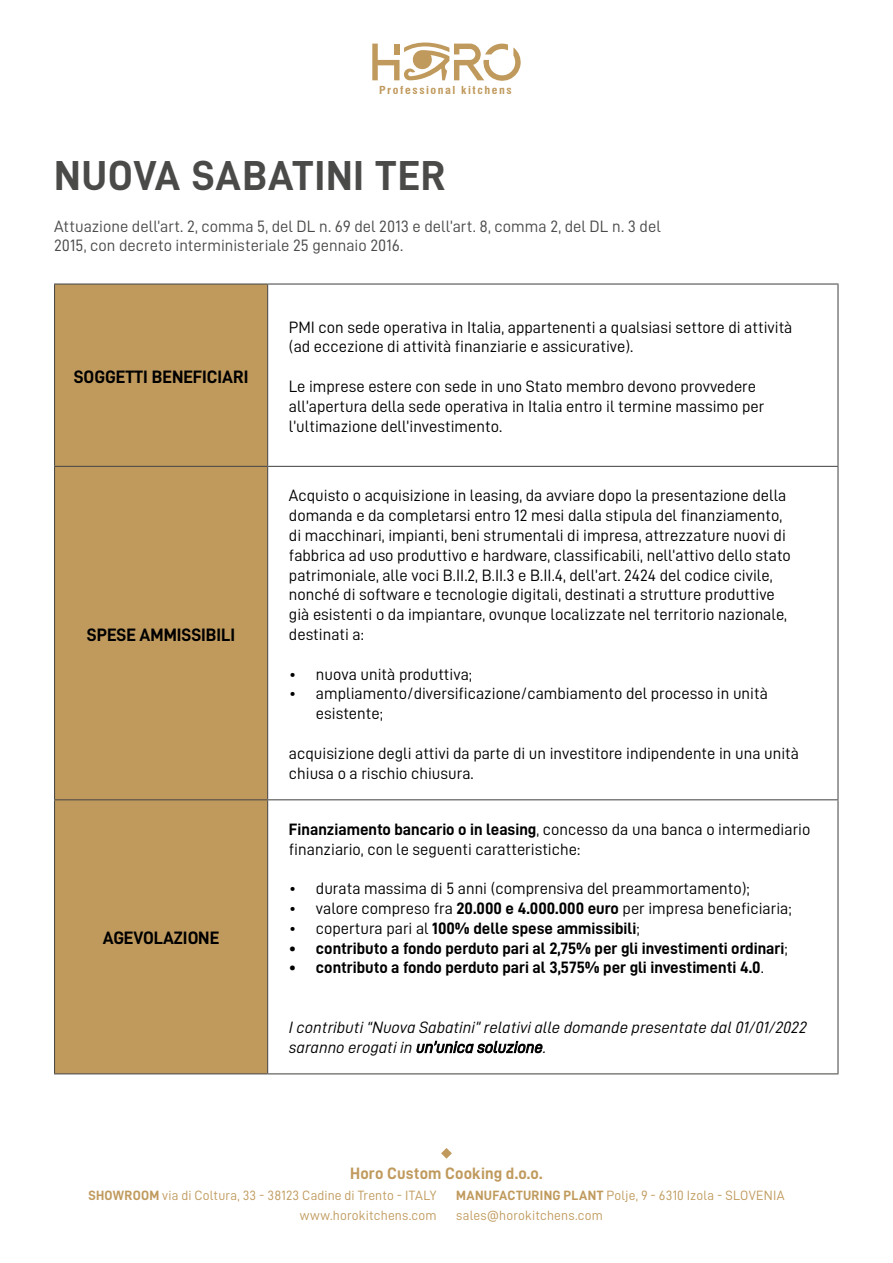
<style>
.page{position:relative;width:893px;height:1263px;background:#fff}
.page>*{position:absolute;margin:0;border:0;box-sizing:border-box;transform-origin:0 0}
.t1{font:42px "D DIN Bold";letter-spacing:.015em;color:#4a4a49}
.t2{font:18px "D DIN Bold";color:#000}
.t3{font:16.5px/19.8px "D DIN";color:#000}
.t4{font:16.5px "D DIN Bold";color:#000}
.t5{font:16.5px/19.8px "D DIN";color:#4a4a49}
.t6{font:16.5px/19.8px "D DIN Italic";color:#000}
.t7{font:16.5px "D DIN Bold";letter-spacing:.005em;color:#c09a5d}
.t8{font:13.5px/19.5px "D DIN";letter-spacing:.015em;color:#c09a5d;text-align:right}
.t9{font:700 condensed 10.8px "Swiss 721 BT";letter-spacing:.13em;color:#c09a5d;scale:1.11 1}
.s1{font-family:"D DIN Bold"}
.s2{font-family:"D DIN"}
</style>
<div class="page">
<svg style="left:372px;top:42px;width:149px;height:39px"></svg>
<svg style="left:441px;top:1148px;width:11px;height:11px"></svg>
<div style="left:55px;top:285px;width:212px;height:788px;background:#c09a5d"></div>
<hr style="left:54px;top:283px;width:214px;height:2px;background:#4a4a49">
<hr style="left:54px;top:285px;width:1px;height:181px;background:#4a4a49">
<hr style="left:268px;top:283px;width:570px;height:2px;background:#4a4a49">
<hr style="left:267px;top:285px;width:1px;height:181px;background:#4a4a49">
<hr style="left:837px;top:285px;width:1px;height:181px;background:#4a4a49">
<hr style="left:54px;top:466px;width:214px;height:1px;background:#4a4a49">
<hr style="left:54px;top:467px;width:1px;height:332px;background:#4a4a49">
<hr style="left:268px;top:466px;width:570px;height:1px;background:#4a4a49">
<hr style="left:267px;top:467px;width:1px;height:332px;background:#4a4a49">
<hr style="left:837px;top:467px;width:1px;height:332px;background:#4a4a49">
<hr style="left:54px;top:799px;width:214px;height:1px;background:#4a4a49">
<hr style="left:54px;top:800px;width:1px;height:273px;background:#4a4a49">
<hr style="left:268px;top:799px;width:570px;height:1px;background:#4a4a49">
<hr style="left:267px;top:800px;width:1px;height:273px;background:#4a4a49">
<hr style="left:837px;top:800px;width:1px;height:273px;background:#4a4a49">
<hr style="left:54px;top:1073px;width:214px;height:1px;background:#4a4a49">
<hr style="left:268px;top:1073px;width:570px;height:1px;background:#4a4a49">
<svg style="left:416px;top:1040px;width:127px;height:14px"></svg>
<p class="t9" style="left:379px;top:84px;width:121px">Professional kitchens</p>
<h1 class="t1" style="left:54px;top:152px;width:394px">NUOVA SABATINI TER</h1>
<p class="t5" style="left:54px;top:216px;width:608px">Attuazione dell’art. 2, comma 5, del DL n. 69 del 2013 e dell’art. 8, comma 2, del DL n. 3 del<br>2015, con decreto interministeriale 25 gennaio 2016.</p>
<p class="t2" style="left:74px;top:366px;width:176px">SOGGETTI BENEFICIARI</p>
<p class="t2" style="left:87px;top:624px;width:150px">SPESE AMMISSIBILI</p>
<p class="t2" style="left:103px;top:928px;width:118px">AGEVOLAZIONE</p>
<p class="t3" style="left:289px;top:317px;width:505px">PMI con sede operativa in Italia, appartenenti a qualsiasi settore di attività (ad eccezione di attività finanziarie e assicurative).</p>
<p class="t3" style="left:289px;top:376px;width:477px">Le imprese estere con sede in uno Stato membro devono provvedere all’apertura della sede operativa in Italia entro il termine massimo per l’ultimazione dell’investimento.</p>
<p class="t3" style="left:289px;top:485px;width:503px">Acquisto o acquisizione in leasing, da avviare dopo la presentazione della domanda e da completarsi entro 12 mesi dalla stipula del finanziamento, di macchinari, impianti, beni strumentali di impresa, attrezzature nuovi di fabbrica ad uso produttivo e hardware, classificabili, nell’attivo dello stato patrimoniale, alle voci B.II.2, B.II.3 e B.II.4, dell’art. 2424 del codice civile, nonché di software e tecnologie digitali, destinati a strutture produttive già esistenti o da impiantare, ovunque localizzate nel territorio nazionale, destinati a:</p>
<p class="t3" style="left:289px;top:664px;width:185px">• nuova unità produttiva;</p>
<p class="t3" style="left:316px;top:683px;width:453px;text-indent:-27px">• ampliamento/diversificazione/cambiamento del processo in unità esistente;</p>
<p class="t3" style="left:289px;top:743px;width:512px">acquisizione degli attivi da parte di un investitore indipendente in una unità chiusa o a rischio chiusura.</p>
<p class="t3" style="left:289px;top:819px;width:523px"><span class="s1">Finanziamento bancario o in leasing</span>, concesso da una banca o intermediario finanziario, con le seguenti caratteristiche:</p>
<p class="t3" style="left:289px;top:878px;width:462px">• durata massima di 5 anni (comprensiva del preammortamento);</p>
<p class="t3" style="left:289px;top:898px;width:504px">• valore compreso fra <span class="s1">20.000 e 4.000.000 euro</span> per impresa beneficiaria;</p>
<p class="t4" style="left:289px;top:919px;width:352px"><span class="s2">• copertura pari al</span> 100% delle spese ammissibili<span class="s2">;</span></p>
<p class="t4" style="left:289px;top:939px;width:500px">• contributo a fondo perduto pari al 2,75% per gli investimenti ordinari<span class="s2">;</span></p>
<p class="t4" style="left:289px;top:958px;width:476px">• contributo a fondo perduto pari al 3,575% per gli investimenti 4.0<span class="s2">.</span></p>
<p class="t6" style="left:289px;top:1017px;width:519px">I contributi “Nuova Sabatini” relativi alle domande presentate dal 01/01/2022 saranno erogati in un’unica soluzione.</p>
<p class="t7" style="left:350px;top:1164px;width:194px">Horo Custom Cooking d.o.o.</p>
<p class="t8" style="left:88px;top:1186px;width:350px"><span class="s1">SHOWROOM</span> via di Coltura, 33 - 38123 Cadine di Trento - ITALY www.horokitchens.com</p>
<p class="t8" style="left:456px;top:1186px;width:330px;text-align:left"><span class="s1">MANUFACTURING PLANT</span> Polje, 9 - 6310 Izola - SLOVENIA sales@horokitchens.com</p>
</div>
